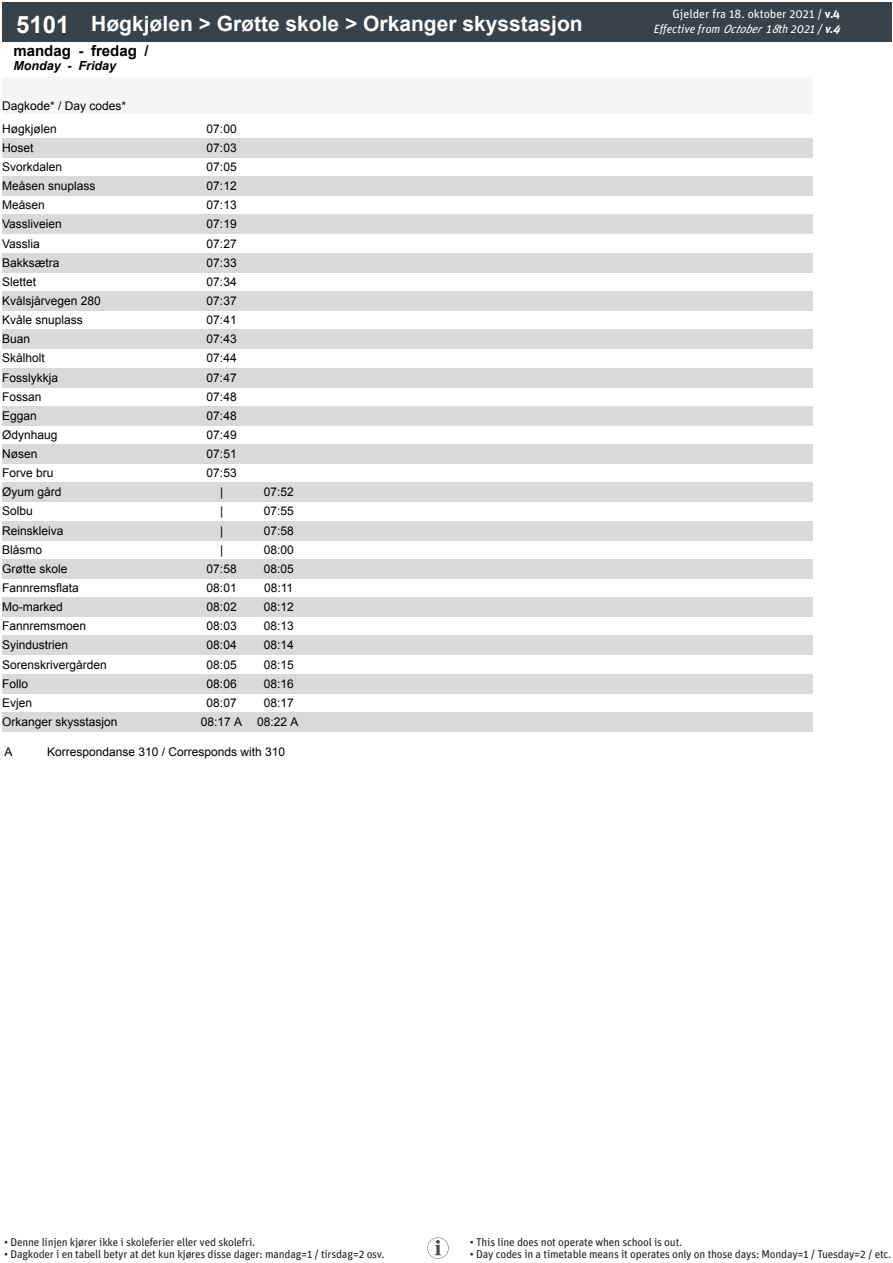
<style>
.page{position:relative;width:893px;height:1263px;background:#fff}
.page>*{position:absolute;margin:0;border:0;box-sizing:border-box;transform-origin:0 0}
.t1{font:700 21px "Arial";color:#fff}
.t2{font:700 15px "Arial";color:#000}
.t3{font:italic 700 12.45px "Arial";color:#000}
.t4{font:12px/22.5px "Arial";color:#000}
.t5{font:italic 12px/14.4px "Unit Pro";color:#fff}
.t6{font:11.25px "Unit Pro";letter-spacing:-.02em;color:#231f20}
.s1{font-size:24px}
.s2{font-style:normal}
.s3{font-weight:700;font-style:normal}
.s4{font-weight:700}
</style>
<div class="page">
<div style="left:2px;top:138px;width:811px;height:20px;background:#d9d9d9"></div>
<div style="left:2px;top:177px;width:811px;height:19px;background:#d9d9d9"></div>
<div style="left:2px;top:215px;width:811px;height:19px;background:#d9d9d9"></div>
<div style="left:2px;top:253px;width:811px;height:19px;background:#d9d9d9"></div>
<div style="left:2px;top:291px;width:811px;height:20px;background:#d9d9d9"></div>
<div style="left:2px;top:330px;width:811px;height:19px;background:#d9d9d9"></div>
<div style="left:2px;top:368px;width:811px;height:19px;background:#d9d9d9"></div>
<div style="left:2px;top:406px;width:811px;height:19px;background:#d9d9d9"></div>
<div style="left:2px;top:444px;width:811px;height:20px;background:#d9d9d9"></div>
<div style="left:2px;top:483px;width:811px;height:19px;background:#d9d9d9"></div>
<div style="left:2px;top:521px;width:811px;height:19px;background:#d9d9d9"></div>
<div style="left:2px;top:559px;width:811px;height:19px;background:#d9d9d9"></div>
<div style="left:2px;top:598px;width:811px;height:19px;background:#d9d9d9"></div>
<div style="left:2px;top:636px;width:811px;height:19px;background:#d9d9d9"></div>
<div style="left:2px;top:674px;width:811px;height:19px;background:#d9d9d9"></div>
<div style="left:2px;top:712px;width:811px;height:19px;background:#d9d9d9"></div>
<div style="left:2px;top:78px;width:192px;height:36px;background:#f5f5f5"></div>
<div style="left:194px;top:78px;width:56px;height:36px;background:#f5f5f5"></div>
<div style="left:250px;top:78px;width:56px;height:36px;background:#f5f5f5"></div>
<div style="left:306px;top:78px;width:56px;height:36px;background:#f5f5f5"></div>
<div style="left:362px;top:78px;width:57px;height:36px;background:#f5f5f5"></div>
<div style="left:419px;top:78px;width:56px;height:36px;background:#f5f5f5"></div>
<div style="left:475px;top:78px;width:56px;height:36px;background:#f5f5f5"></div>
<div style="left:531px;top:78px;width:56px;height:36px;background:#f5f5f5"></div>
<div style="left:587px;top:78px;width:57px;height:36px;background:#f5f5f5"></div>
<div style="left:644px;top:78px;width:56px;height:36px;background:#f5f5f5"></div>
<div style="left:700px;top:78px;width:56px;height:36px;background:#f5f5f5"></div>
<div style="left:756px;top:78px;width:57px;height:36px;background:#f5f5f5"></div>
<div style="left:2px;top:2px;width:81px;height:40px;background:#37424a"></div>
<div style="left:83px;top:2px;width:809px;height:40px;background:#37424a"></div>
<svg style="left:427px;top:1237px;width:22px;height:22px"></svg>
<p class="t1" style="left:16px;top:9px;width:568px"><span class="s1">5101</span> Høgkjølen &gt; Grøtte skole &gt; Orkanger skysstasjon</p>
<p class="t2" style="left:13px;top:40px;width:137px">mandag - fredag /</p>
<p class="t3" style="left:13px;top:57px;width:104px">Monday - Friday</p>
<p class="t4" style="left:2px;top:95px;width:126px">Dagkode* / Day codes*<br>Høgkjølen</p>
<p class="t4" style="left:207px;top:117px;width:32px">07:00</p>
<p class="t4" style="left:2px;top:136px;width:33px">Hoset</p>
<p class="t4" style="left:207px;top:136px;width:32px">07:03</p>
<p class="t4" style="left:2px;top:155px;width:62px">Svorkdalen</p>
<p class="t4" style="left:207px;top:155px;width:32px">07:05</p>
<p class="t4" style="left:2px;top:175px;width:95px">Meåsen snuplass</p>
<p class="t4" style="left:207px;top:175px;width:32px">07:12</p>
<p class="t4" style="left:2px;top:194px;width:44px">Meåsen</p>
<p class="t4" style="left:207px;top:194px;width:32px">07:13</p>
<p class="t4" style="left:2px;top:213px;width:61px">Vassliveien</p>
<p class="t4" style="left:207px;top:213px;width:32px">07:19</p>
<p class="t4" style="left:2px;top:232px;width:39px">Vasslia</p>
<p class="t4" style="left:207px;top:232px;width:32px">07:27</p>
<p class="t4" style="left:2px;top:251px;width:59px">Bakksætra</p>
<p class="t4" style="left:207px;top:251px;width:32px">07:33</p>
<p class="t4" style="left:2px;top:270px;width:36px">Slettet</p>
<p class="t4" style="left:207px;top:270px;width:32px">07:34</p>
<p class="t4" style="left:2px;top:289px;width:100px">Kvålsjårvegen 280</p>
<p class="t4" style="left:207px;top:289px;width:32px">07:37</p>
<p class="t4" style="left:2px;top:309px;width:82px">Kvåle snuplass</p>
<p class="t4" style="left:207px;top:309px;width:32px">07:41</p>
<p class="t4" style="left:2px;top:328px;width:30px">Buan</p>
<p class="t4" style="left:207px;top:328px;width:32px">07:43</p>
<p class="t4" style="left:2px;top:347px;width:44px">Skålholt</p>
<p class="t4" style="left:207px;top:347px;width:32px">07:44</p>
<p class="t4" style="left:2px;top:366px;width:57px">Fosslykkja</p>
<p class="t4" style="left:207px;top:366px;width:32px">07:47</p>
<p class="t4" style="left:2px;top:385px;width:41px">Fossan</p>
<p class="t4" style="left:207px;top:385px;width:32px">07:48</p>
<p class="t4" style="left:2px;top:404px;width:36px">Eggan</p>
<p class="t4" style="left:207px;top:404px;width:32px">07:48</p>
<p class="t4" style="left:2px;top:423px;width:57px">Ødynhaug</p>
<p class="t4" style="left:207px;top:423px;width:32px">07:49</p>
<p class="t4" style="left:2px;top:442px;width:37px">Nøsen</p>
<p class="t4" style="left:207px;top:442px;width:32px">07:51</p>
<p class="t4" style="left:2px;top:462px;width:53px">Forve bru</p>
<p class="t4" style="left:207px;top:462px;width:32px">07:53</p>
<p class="t4" style="left:2px;top:481px;width:61px">Øyum gård</p>
<p class="t4" style="left:220px;top:481px;width:5px">|</p>
<p class="t4" style="left:264px;top:481px;width:32px">07:52</p>
<p class="t4" style="left:2px;top:500px;width:32px">Solbu</p>
<p class="t4" style="left:220px;top:500px;width:5px">|</p>
<p class="t4" style="left:264px;top:500px;width:32px">07:55</p>
<p class="t4" style="left:2px;top:519px;width:63px">Reinskleiva</p>
<p class="t4" style="left:220px;top:519px;width:5px">|</p>
<p class="t4" style="left:264px;top:519px;width:32px">07:58</p>
<p class="t4" style="left:2px;top:538px;width:41px">Blåsmo</p>
<p class="t4" style="left:220px;top:538px;width:5px">|</p>
<p class="t4" style="left:264px;top:538px;width:32px">08:00</p>
<p class="t4" style="left:2px;top:557px;width:67px">Grøtte skole</p>
<p class="t4" style="left:207px;top:557px;width:32px">07:58</p>
<p class="t4" style="left:264px;top:557px;width:32px">08:05</p>
<p class="t4" style="left:2px;top:576px;width:78px">Fannremsflata</p>
<p class="t4" style="left:207px;top:576px;width:32px">08:01</p>
<p class="t4" style="left:264px;top:576px;width:31px">08:11</p>
<p class="t4" style="left:2px;top:596px;width:62px">Mo-marked</p>
<p class="t4" style="left:207px;top:596px;width:32px">08:02</p>
<p class="t4" style="left:264px;top:596px;width:32px">08:12</p>
<p class="t4" style="left:2px;top:615px;width:86px">Fannremsmoen</p>
<p class="t4" style="left:207px;top:615px;width:32px">08:03</p>
<p class="t4" style="left:264px;top:615px;width:32px">08:13</p>
<p class="t4" style="left:2px;top:634px;width:68px">Syindustrien</p>
<p class="t4" style="left:207px;top:634px;width:32px">08:04</p>
<p class="t4" style="left:264px;top:634px;width:32px">08:14</p>
<p class="t4" style="left:2px;top:653px;width:106px">Sorenskrivergården</p>
<p class="t4" style="left:207px;top:653px;width:32px">08:05</p>
<p class="t4" style="left:264px;top:653px;width:32px">08:15</p>
<p class="t4" style="left:2px;top:672px;width:27px">Follo</p>
<p class="t4" style="left:207px;top:672px;width:32px">08:06</p>
<p class="t4" style="left:264px;top:672px;width:32px">08:16</p>
<p class="t4" style="left:2px;top:691px;width:32px">Evjen</p>
<p class="t4" style="left:207px;top:691px;width:32px">08:07</p>
<p class="t4" style="left:264px;top:691px;width:32px">08:17</p>
<p class="t4" style="left:2px;top:710px;width:117px">Orkanger skysstasjon</p>
<p class="t4" style="left:201px;top:710px;width:99px">08:17 A 08:22 A</p>
<p class="t4" style="left:4px;top:741px;width:10px">A</p>
<p class="t4" style="left:47px;top:741px;width:240px">Korrespondanse 310 / Corresponds with 310</p>
<p class="t5" style="left:654px;top:6px;width:192px;text-indent:19px"><span class="s2">Gjelder fra 18. oktober 2021 /</span> <span class="s3">v.4<br></span>Effective from October 18th 2021 / <span class="s4">v.4</span></p>
<p class="t6" style="left:4px;top:1234px;width:253px">• Denne linjen kjører ikke i skoleferier eller ved skolefri.</p>
<p class="t6" style="left:4px;top:1246px;width:382px">• Dagkoder i en tabell betyr at det kun kjøres disse dager: mandag=1 / tirsdag=2 osv.</p>
<p class="t6" style="left:470px;top:1234px;width:214px">• This line does not operate when school is out.</p>
<p class="t6" style="left:470px;top:1246px;width:423px">• Day codes in a timetable means it operates only on those days: Monday=1 / Tuesday=2 / etc.</p>
</div>
